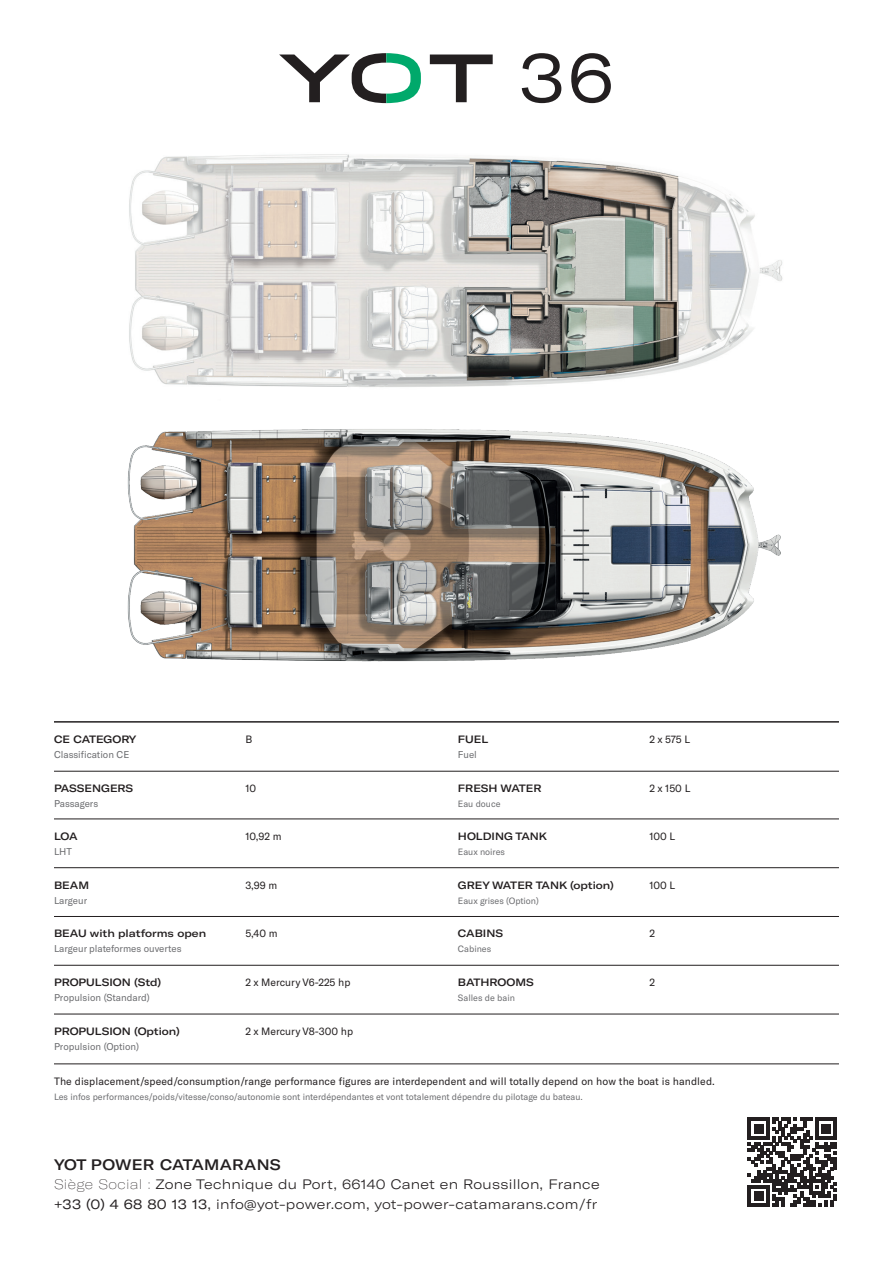
<style>
.page{position:relative;width:893px;height:1263px;background:#fff}
.page>*{position:absolute;margin:0;border:0;box-sizing:border-box;transform-origin:0 0}
.t1{font:500 expanded 15px "GT America";letter-spacing:.02em;color:#231f20}
.t2{font:300 expanded 13.5px "GT America";letter-spacing:.02em;color:#231f20}
.t3{font:10.5px "GT America";letter-spacing:.01em;color:#231f20}
.t4{font:500 expanded 10.5px "GT America";color:#231f20}
.t5{font:9.75px "GT America";color:#6c6d70}
.t6{font:9px "GT America";color:#6c6d70}
.s1{font-weight:200}
.s2{font-weight:400}
</style>
<div class="page">
<img style="left:127px;top:429px;width:653px;height:233px">
<img style="left:129px;top:154px;width:654px;height:233px">
<svg style="left:279px;top:53px;width:214px;height:50px"></svg>
<svg style="left:522px;top:53px;width:89px;height:50px"></svg>
<svg style="left:748px;top:1118px;width:89px;height:89px"></svg>
<hr style="left:54px;top:721px;width:785px;height:2px;background:#231f20">
<hr style="left:54px;top:771px;width:785px;height:1px;background:#231f20">
<hr style="left:54px;top:819px;width:785px;height:1px;background:#231f20">
<hr style="left:54px;top:867px;width:785px;height:1px;background:#231f20">
<hr style="left:54px;top:916px;width:785px;height:1px;background:#231f20">
<hr style="left:54px;top:965px;width:785px;height:1px;background:#231f20">
<hr style="left:54px;top:1014px;width:785px;height:1px;background:#231f20">
<hr style="left:54px;top:1063px;width:785px;height:1px;background:#231f20">
<p class="t4" style="left:54px;top:733px;width:84px">CE CATEGORY</p>
<p class="t3" style="left:245px;top:733px;width:8px">B</p>
<p class="t4" style="left:458px;top:733px;width:32px">FUEL</p>
<p class="t3" style="left:649px;top:733px;width:42px">2 x 575 L</p>
<p class="t5" style="left:54px;top:749px;width:77px">Classification CE</p>
<p class="t5" style="left:458px;top:749px;width:21px">Fuel</p>
<p class="t4" style="left:54px;top:781px;width:81px">PASSENGERS</p>
<p class="t3" style="left:245px;top:782px;width:12px">10</p>
<p class="t4" style="left:458px;top:781px;width:85px">FRESH WATER</p>
<p class="t3" style="left:649px;top:782px;width:43px">2 x 150 L</p>
<p class="t5" style="left:54px;top:797px;width:46px">Passagers</p>
<p class="t6" style="left:458px;top:798px;width:44px">Eau douce</p>
<p class="t4" style="left:54px;top:830px;width:25px">LOA</p>
<p class="t3" style="left:245px;top:830px;width:38px">10,92 m</p>
<p class="t4" style="left:458px;top:830px;width:91px">HOLDING TANK</p>
<p class="t3" style="left:649px;top:830px;width:27px">100 L</p>
<p class="t5" style="left:54px;top:846px;width:20px">LHT</p>
<p class="t6" style="left:458px;top:847px;width:48px">Eaux noires</p>
<p class="t4" style="left:54px;top:879px;width:37px">BEAM</p>
<p class="t3" style="left:245px;top:879px;width:33px">3,99 m</p>
<p class="t4" style="left:458px;top:879px;width:158px">GREY WATER TANK (option)</p>
<p class="t3" style="left:649px;top:879px;width:27px">100 L</p>
<p class="t5" style="left:54px;top:894px;width:35px">Largeur</p>
<p class="t6" style="left:458px;top:895px;width:82px">Eaux grises (Option)</p>
<p class="t4" style="left:54px;top:927px;width:154px">BEAU with platforms open</p>
<p class="t3" style="left:245px;top:927px;width:34px">5,40 m</p>
<p class="t4" style="left:458px;top:927px;width:47px">CABINS</p>
<p class="t3" style="left:649px;top:927px;width:7px">2</p>
<p class="t5" style="left:54px;top:943px;width:129px">Largeur plateformes ouvertes</p>
<p class="t6" style="left:458px;top:944px;width:35px">Cabines</p>
<p class="t4" style="left:54px;top:976px;width:109px">PROPULSION (Std)</p>
<p class="t3" style="left:245px;top:976px;width:107px">2 x Mercury V6-225 hp</p>
<p class="t4" style="left:458px;top:976px;width:77px">BATHROOMS</p>
<p class="t3" style="left:649px;top:976px;width:7px">2</p>
<p class="t5" style="left:54px;top:992px;width:97px">Propulsion (Standard)</p>
<p class="t6" style="left:458px;top:992px;width:59px">Salles de bain</p>
<p class="t4" style="left:54px;top:1024px;width:128px">PROPULSION (Option)</p>
<p class="t3" style="left:245px;top:1025px;width:109px">2 x Mercury V8-300 hp</p>
<p class="t5" style="left:54px;top:1040px;width:87px">Propulsion (Option)</p>
<p class="t3" style="left:54px;top:1075px;width:662px">The displacement/speed/consumption/range performance figures are interdependent and will totally depend on how the boat is handled.</p>
<p class="t6" style="left:54px;top:1092px;width:530px">Les infos performances/poids/vitesse/conso/autonomie sont interdépendantes et vont totalement dépendre du pilotage du bateau.</p>
<p class="t1" style="left:54px;top:1155px;width:228px">YOT POWER CATAMARANS</p>
<p class="t2" style="left:54px;top:1177px;width:547px"><span class="s1">Siège Social :</span> Zone Technique du Port, 66140 Canet en Roussillon, France</p>
<p class="t2" style="left:54px;top:1196px;width:545px">+<span class="s2">33 (0) 4 68 80 13 13</span>, info@yot-power.com, yot-power-catamarans.com/fr</p>
</div>
